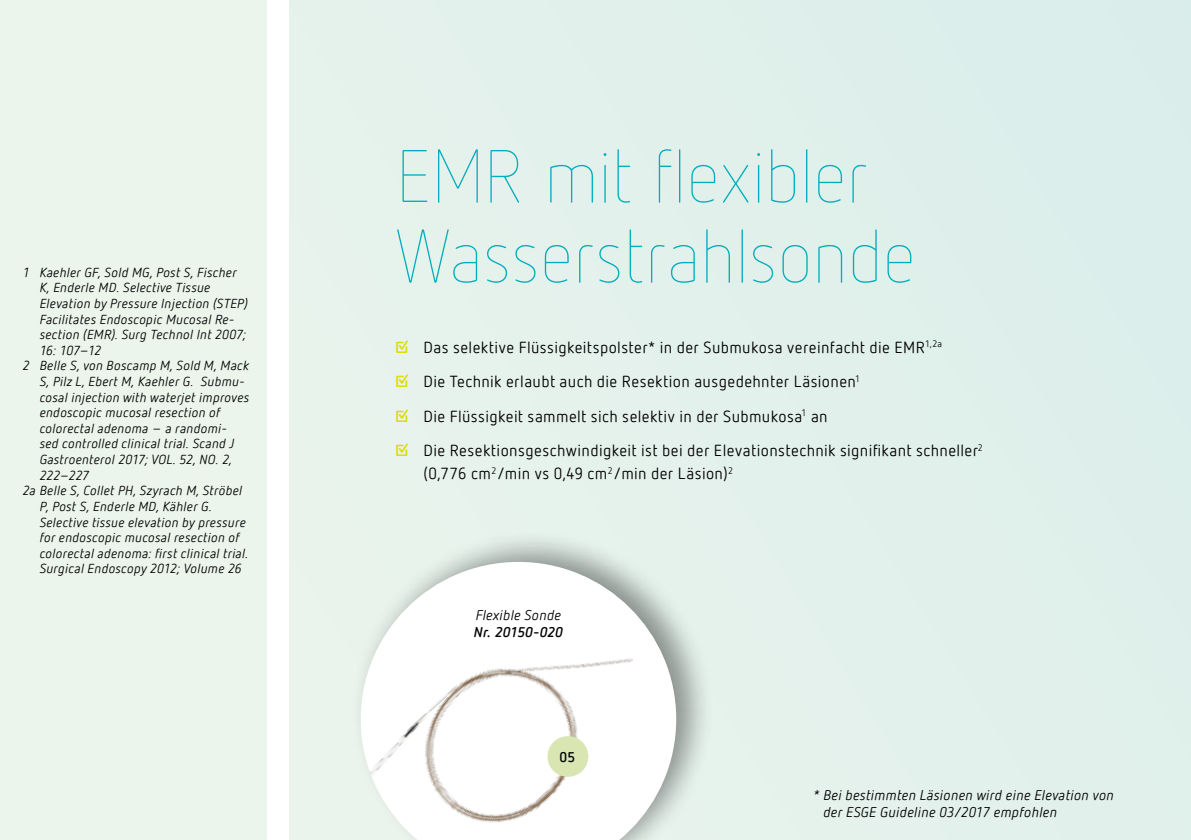
<style>
.page{position:relative;width:1191px;height:840px;background:#fff}
.page>*{position:absolute;margin:0;border:0;box-sizing:border-box;transform-origin:0 0}
.t1{font:100 74px/80px "Netto Offc Pro";letter-spacing:-.02em;color:#00adba}
.t2{font:16px/23px "Netto Offc Pro";letter-spacing:.025em;color:#000}
.t3{font:italic 14px/16.8px "Netto Offc Pro";letter-spacing:.02em;color:#000}
.t4{font:italic 700 14px "Netto Offc Pro";color:#000}
.t5{font:700 14px "Netto Offc Pro";color:#000}
.t6{font:italic 13px "Netto Offc Pro";letter-spacing:.025em;color:#000}
.s1{font-weight:700;color:#dedc00}
</style>
<div class="page">
<div style="left:289px;top:0;width:902px;height:839px;background:#e2f1eb"></div>
<div style="left:350px;top:528px;width:365px;height:311px;background:#000;opacity:.4"></div>
<svg style="left:361px;top:561px;width:315px;height:278px"></svg>
<img style="left:367px;top:580px;width:302px;height:259px">
<div style="left:547px;top:735px;width:41px;height:41px;background:#d9e6b1;border-radius:50%"></div>
<div style="left:0;top:0;width:266px;height:839px;background:#ebf5ec"></div>
<p class="t6" style="left:23px;top:263px;width:215px">1 Kaehler GF, Sold MG, Post S, Fischer</p>
<p class="t6" style="left:40px;top:279px;width:172px">K, Enderle MD. Selective Tissue</p>
<p class="t6" style="left:40px;top:295px;width:210px">Elevation by Pressure Injection (STEP)</p>
<p class="t6" style="left:40px;top:310px;width:196px">Facilitates Endoscopic Mucosal Re-</p>
<p class="t6" style="left:40px;top:326px;width:208px">section (EMR). Surg Technol Int 2007;</p>
<p class="t6" style="left:40px;top:341px;width:63px">16: 107–12</p>
<p class="t6" style="left:23px;top:357px;width:228px">2 Belle S, von Boscamp M, Sold M, Mack</p>
<p class="t6" style="left:40px;top:373px;width:207px">S, Pilz L, Ebert M, Kaehler G. Submu-</p>
<p class="t6" style="left:40px;top:388px;width:211px">cosal injection with waterjet improves</p>
<p class="t6" style="left:40px;top:404px;width:182px">endoscopic mucosal resection of</p>
<p class="t6" style="left:40px;top:419px;width:189px">colorectal adenoma – a randomi-</p>
<p class="t6" style="left:40px;top:435px;width:196px">sed controlled clinical trial. Scand J</p>
<p class="t6" style="left:40px;top:451px;width:194px">Gastroenterol 2017; VOL. 52, NO. 2,</p>
<p class="t6" style="left:40px;top:466px;width:51px">222–227</p>
<p class="t6" style="left:23px;top:482px;width:221px">2a Belle S, Collet PH, Szyrach M, Ströbel</p>
<p class="t6" style="left:40px;top:497px;width:174px">P, Post S, Enderle MD, Kähler G.</p>
<p class="t6" style="left:40px;top:513px;width:208px">Selective tissue elevation by pressure</p>
<p class="t6" style="left:40px;top:529px;width:201px">for endoscopic mucosal resection of</p>
<p class="t6" style="left:40px;top:544px;width:210px">colorectal adenoma: first clinical trial.</p>
<p class="t6" style="left:40px;top:560px;width:203px">Surgical Endoscopy 2012; Volume 26</p>
<h1 class="t1" style="left:395px;top:134px;width:523px">EMR mit flexibler<br>Wasserstrahlsonde</h1>
<p class="t2" style="left:395px;top:335px;width:548px"><span class="s1">☑</span> Das selektive Flüssigkeitspolster* in der Submukosa vereinfacht die EMR<sup>1,2a</sup></p>
<p class="t2" style="left:395px;top:369px;width:466px"><span class="s1">☑</span> Die Technik erlaubt auch die Resektion ausgedehnter Läsionen<sup>1</sup></p>
<p class="t2" style="left:395px;top:403px;width:434px"><span class="s1">☑</span> Die Flüssigkeit sammelt sich selektiv in der Submukosa<sup>1</sup> an</p>
<p class="t2" style="left:423px;top:438px;width:560px;text-indent:-28px"><span class="s1">☑</span> Die Resektionsgeschwindigkeit ist bei der Elevationstechnik signifikant schneller<sup>2 </sup>(0,776 cm<sup>2</sup>/min vs 0,49 cm<sup>2</sup>/min der Läsion)<sup>2</sup></p>
<p class="t3" style="left:476px;top:605px;width:87px">Flexible Sonde</p>
<p class="t4" style="left:474px;top:622px;width:91px">Nr. 20150-020</p>
<p class="t5" style="left:559px;top:747px;width:17px">05</p>
<p class="t3" style="left:823px;top:786px;width:292px;text-indent:-10px">* Bei bestimmten Läsionen wird eine Elevation von der ESGE Guideline 03/2017 empfohlen</p>
</div>
